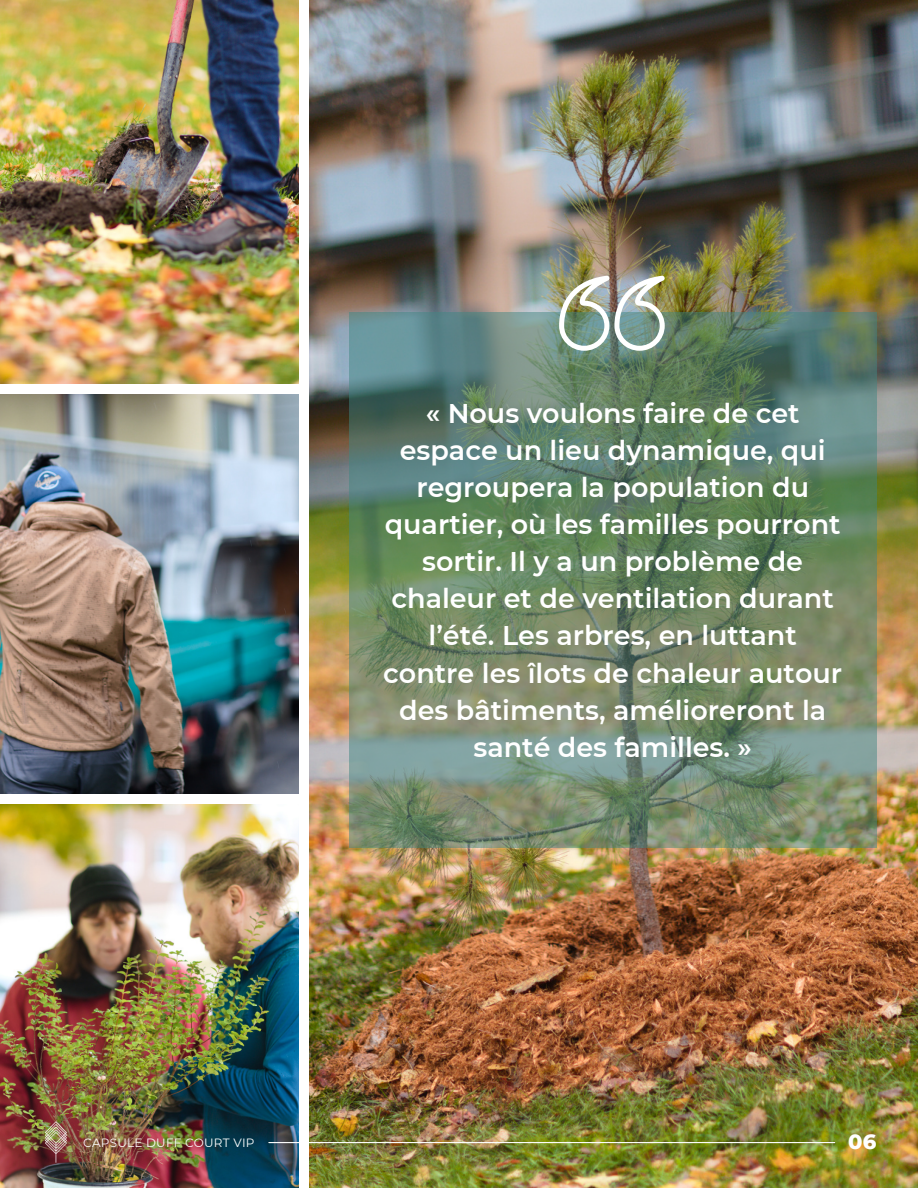
<style>
.page{position:relative;width:918px;height:1188px;background:#fff}
.page>*{position:absolute;margin:0;border:0;box-sizing:border-box;transform-origin:0 0}
.t1{font:600 27px/37.2px "Montserrat";color:#fff;text-align:center}
.t2{font:800 21px "Montserrat";color:#fff}
.t3{font:12px "Montserrat";letter-spacing:.02em;color:#fff}
</style>
<div class="page">
<img style="left:309px;top:0;width:609px;height:1188px">
<img style="left:0;top:0;width:298px;height:384px">
<img style="left:0;top:804px;width:298px;height:384px">
<img style="left:0;top:395px;width:298px;height:398px">
<svg style="left:349px;top:312px;width:528px;height:536px;background:#6c866c"></svg>
<hr style="left:269px;top:1142px;width:566px;height:1px;background:#fff">
<img style="left:41px;top:1117px;width:30px;height:50px">
<img style="left:559px;top:275px;width:107px;height:75px">
<p class="t1" style="left:383px;top:394px;width:460px">« Nous voulons faire de cet espace un lieu dynamique, qui regroupera la population du quartier, où les familles pourront sortir. Il y a un problème de chaleur et de ventilation durant l’été. Les arbres, en luttant contre les îlots de chaleur autour des bâtiments, amélioreront la santé des familles. »</p>
<p class="t3" style="left:83px;top:1135px;width:173px">CAPSULE DUFF COURT VIP</p>
<p class="t2" style="left:848px;top:1128px;width:30px">06</p>
</div>
